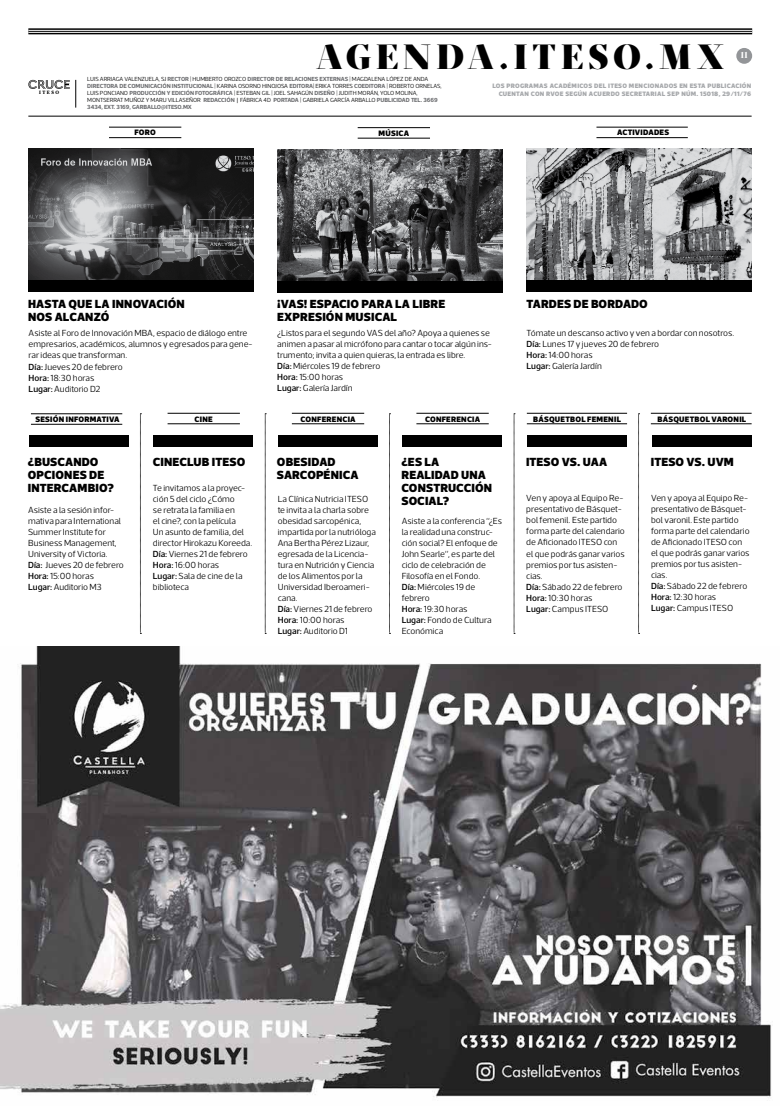
<style>
.page{position:relative;width:780px;height:1106px;background:#fff}
.page>*{position:absolute;margin:0;border:0;box-sizing:border-box;transform-origin:0 0}
.t1{font:900 36px "Mafra Display";letter-spacing:.15em;color:#000}
.t2{font:900 12px/13px "Acto";letter-spacing:.01em;color:#000}
.t3{font:700 9.4px "Mafra Display";color:#fff}
.t4{font:300 9px/11px "Acto";color:#000}
.t5{font:900 8px "Acto";letter-spacing:.025em;color:#000}
.t6{font:900 6.5px/8px "Acto";letter-spacing:.04em;color:#a7a9ac;text-align:right}
.t7{font:300 6px/7px "Acto";letter-spacing:-.01em;color:#000}
.t8{font:700 4.8px "Mafra";letter-spacing:.32em;color:#000}
.s1{font-weight:700;color:#6d6e71}
.s2{font-family:"Calibri";font-weight:400}
.s3{font-weight:500}
</style>
<div class="page">
<svg style="left:28px;top:80px;width:48px;height:28px"></svg>
<div style="left:736px;top:48px;width:16px;height:16px;background:#939598;border-radius:50%"></div>
<div style="left:28px;top:28px;width:724px;height:6px;background:#252525"></div>
<hr style="left:28px;top:30px;width:724px;height:1px;background:#fff">
<hr style="left:28px;top:32px;width:724px;height:1px;background:#fff">
<hr style="left:28px;top:116px;width:723px;height:1px;background:#000">
<img style="left:0;top:646px;width:771px;height:452px">
<hr style="left:109px;top:137px;width:72px;height:1px;background:#000">
<hr style="left:357px;top:138px;width:73px;height:1px;background:#000">
<hr style="left:596px;top:137px;width:91px;height:1px;background:#000">
<hr style="left:109px;top:127px;width:72px;height:1px;background:#000">
<hr style="left:357px;top:127px;width:73px;height:1px;background:#000">
<hr style="left:596px;top:127px;width:91px;height:1px;background:#000">
<img style="left:28px;top:149px;width:225px;height:132px">
<img style="left:277px;top:149px;width:225px;height:132px">
<img style="left:526px;top:149px;width:225px;height:132px">
<div style="left:28px;top:281px;width:225px;height:11px;background:#000"></div>
<div style="left:277px;top:281px;width:225px;height:11px;background:#000"></div>
<div style="left:526px;top:281px;width:225px;height:11px;background:#000"></div>
<hr style="left:167px;top:423px;width:73px;height:1px;background:#000">
<hr style="left:292px;top:423px;width:72px;height:1px;background:#000">
<hr style="left:416px;top:423px;width:72px;height:1px;background:#000">
<hr style="left:527px;top:423px;width:100px;height:1px;background:#000">
<hr style="left:650px;top:423px;width:101px;height:1px;background:#000">
<hr style="left:167px;top:413px;width:73px;height:1px;background:#000">
<hr style="left:292px;top:413px;width:72px;height:1px;background:#000">
<hr style="left:416px;top:413px;width:72px;height:1px;background:#000">
<hr style="left:527px;top:413px;width:100px;height:1px;background:#000">
<hr style="left:650px;top:413px;width:101px;height:1px;background:#000">
<svg style="left:140px;top:413px;width:1px;height:221px"></svg>
<svg style="left:265px;top:413px;width:1px;height:221px"></svg>
<svg style="left:389px;top:413px;width:1px;height:221px"></svg>
<svg style="left:513px;top:413px;width:2px;height:221px"></svg>
<svg style="left:638px;top:413px;width:1px;height:221px"></svg>
<div style="left:29px;top:435px;width:100px;height:11px;background:#000"></div>
<div style="left:153px;top:435px;width:100px;height:11px;background:#000"></div>
<div style="left:278px;top:435px;width:100px;height:11px;background:#000"></div>
<div style="left:402px;top:435px;width:100px;height:11px;background:#000"></div>
<div style="left:527px;top:435px;width:99px;height:11px;background:#000"></div>
<div style="left:651px;top:435px;width:100px;height:11px;background:#000"></div>
<hr style="left:31px;top:424px;width:91px;height:1px;background:#000">
<hr style="left:31px;top:413px;width:91px;height:1px;background:#000">
<p class="t8" style="left:39px;top:90px;width:22px">ITESO</p>
<h1 class="t1" style="left:316px;top:35px;width:410px">AGENDA.ITESO.MX</h1>
<p class="t3" style="left:740px;top:49px;width:9px">11</p>
<p class="t6" style="left:492px;top:82px;width:260px">LOS PROGRAMAS ACADÉMICOS DEL ITESO MENCIONADOS EN ESTA PUBLICACIÓN<br>CUENTAN CON RVOE SEGÚN ACUERDO SECRETARIAL SEP NÚM. 15018, 29/11/76</p>
<p class="t7" style="left:87px;top:76px;width:356px">LUIS ARRIAGA VALENZUELA, SJ <span class="s1">RECTOR</span> | HUMBERTO OROZCO <span class="s1">DIRECTOR DE RELACIONES EXTERNAS</span> | MAGDALENA LÓPEZ DE ANDA <span class="s1">DIRECTORA DE COMUNICACIÓN INSTITUCIONAL</span> | KARINA OSORNO HINOJOSA <span class="s1">EDITORA</span>| ERIKA TORRES <span class="s1">COEDITORA</span> | ROBERTO ORNELAS, LUIS PONCIANO <span class="s1">PRODUCCIÓN Y EDICIÓN FOTOGRÁFICA</span> | ESTEBAN GIL | JOEL SAHAGÚN <span class="s1">DISEÑO</span> | JUDITH MORÁN, YOLO MOLINA, MONTSERRAT MUÑOZ Y MARU VILLASEÑOR <span class="s1">REDACCIÓN</span> <span class="s2">|</span> FÁBRICA 4D <span class="s1">PORTADA</span> | GABRIELA GARCÍA ARBALLO <span class="s1">PUBLICIDAD TEL. 3669<br>3434, EXT. 3169, GARBALLO@ITESO.MX</span></p>
<p class="t5" style="left:134px;top:128px;width:23px">FORO</p>
<p class="t5" style="left:378px;top:128px;width:32px">MÚSICA</p>
<p class="t5" style="left:617px;top:128px;width:54px">ACTIVIDADES</p>
<h2 class="t2" style="left:28px;top:297px;width:158px">HASTA QUE LA INNOVACIÓN<br>NOS ALCANZÓ</h2>
<h2 class="t2" style="left:277px;top:297px;width:169px">¡VAS! ESPACIO PARA LA LIBRE<br>EXPRESIÓN MUSICAL</h2>
<h2 class="t2" style="left:526px;top:297px;width:123px">TARDES DE BORDADO</h2>
<p class="t4" style="left:29px;top:328px;width:225px">Asiste al Foro de Innovación MBA, espacio de diálogo entre empresarios, académicos, alumnos y egresados para gene&shy;rar ideas que transforman.<br><span class="s3">Día:</span> Jueves 20 de febrero<br><span class="s3">Hora:</span> 18:30 horas<br><span class="s3">Lugar:</span> Auditorio D2</p>
<p class="t4" style="left:277px;top:328px;width:216px">¿Listos para el segundo VAS del año? Apoya a quienes se animen a pasar al micrófono para cantar o tocar algún ins&shy;trumento; invita a quien quieras, la entrada es libre.<br><span class="s3">Día:</span> Miércoles 19 de febrero<br><span class="s3">Hora:</span> 15:00 horas<br><span class="s3">Lugar:</span> Galería Jardín</p>
<p class="t4" style="left:526px;top:328px;width:209px">Tómate un descanso activo y ven a bordar con nosotros.<br><span class="s3">Día:</span> Lunes 17 y jueves 20 de febrero<br><span class="s3">Hora:</span> 14:00 horas<br><span class="s3">Lugar:</span> Galería Jardín</p>
<p class="t5" style="left:35px;top:414px;width:86px">SESIÓN INFORMATIVA</p>
<p class="t5" style="left:195px;top:414px;width:20px">CINE</p>
<p class="t5" style="left:300px;top:414px;width:57px">CONFERENCIA</p>
<p class="t5" style="left:425px;top:414px;width:57px">CONFERENCIA</p>
<p class="t5" style="left:533px;top:414px;width:89px">BÁSQUETBOL FEMENIL</p>
<p class="t5" style="left:657px;top:414px;width:90px">BÁSQUETBOL VARONIL</p>
<h2 class="t2" style="left:28px;top:455px;width:87px">¿BUSCANDO<br>OPCIONES DE<br>INTERCAMBIO?</h2>
<h2 class="t2" style="left:153px;top:455px;width:94px">CINECLUB ITESO</h2>
<h2 class="t2" style="left:277px;top:455px;width:83px">OBESIDAD<br>SARCOPÉNICA</h2>
<h2 class="t2" style="left:401px;top:455px;width:92px">¿ES LA<br>REALIDAD UNA<br>CONSTRUCCIÓN<br>SOCIAL?</h2>
<h2 class="t2" style="left:526px;top:455px;width:83px">ITESO VS. UAA</h2>
<h2 class="t2" style="left:650px;top:455px;width:85px">ITESO VS. UVM</h2>
<p class="t4" style="left:153px;top:482px;width:101px">Te invitamos a la proyec&shy;ción 5 del ciclo ¿Cómo<br>se retrata la familia en<br>el cine?, con la película<br>Un asunto de familia, del director Hirokazu Koreeda.<br><span class="s3">Día:</span> Viernes 21 de febrero<br><span class="s3">Hora:</span> 16:00 horas<br><span class="s3">Lugar:</span> Sala de cine de la biblioteca</p>
<p class="t4" style="left:278px;top:493px;width:100px">La Clínica Nutricia ITESO te invita a la charla sobre obesidad sarcopénica, impartida por la nutrióloga<br>Ana Bertha Pérez Lizaur, egresada de la Licencia&shy;tura en Nutrición y Ciencia de los Alimentos por la<br>Universidad Iberoameri&shy;cana.<br><span class="s3">Día:</span> Viernes 21 de febrero<br><span class="s3">Hora:</span> 10:00 horas<br><span class="s3">Lugar:</span> Auditorio D1</p>
<p class="t4" style="left:526px;top:493px;width:100px">Ven y apoya al Equipo Re&shy;presentativo de Básquet&shy;bol femenil. Este partido forma parte del calendario de Aficionado ITESO con el que podrás ganar varios premios por tus asisten&shy;cias.<br><span class="s3">Día:</span> Sábado 22 de febrero<br><span class="s3">Hora:</span> 10:30 horas<br><span class="s3">Lugar:</span> Campus ITESO</p>
<p class="t4" style="left:651px;top:493px;width:100px">Ven y apoya al Equipo Re&shy;presentativo de Básquet&shy;bol varonil. Este partido forma parte del calendario de Aficionado ITESO con el que podrás ganar varios premios por tus asisten&shy;cias.<br><span class="s3">Día:</span> Sábado 22 de febrero<br><span class="s3">Hora:</span> 12:30 horas<br><span class="s3">Lugar:</span> Campus ITESO</p>
<p class="t4" style="left:28px;top:504px;width:97px">Asiste a la sesión infor&shy;mativa para International<br>Summer Institute for<br>Business Management,<br>University of Victoria.<br><span class="s3">Día:</span> Jueves 20 de febrero<br><span class="s3">Hora:</span> 15:00 horas<br><span class="s3">Lugar:</span> Auditorio M3</p>
<p class="t4" style="left:402px;top:515px;width:102px">Asiste a la conferencia “¿Es la realidad una construc&shy;ción social? El enfoque de<br>John Searle”, es parte del ciclo de celebración de<br>Filosofía en el Fondo.<br><span class="s3">Día:</span> Miércoles 19 de febrero<br><span class="s3">Hora:</span> 19:30 horas<br><span class="s3">Lugar:</span> Fondo de Cultura<br>Económica</p>
</div>
